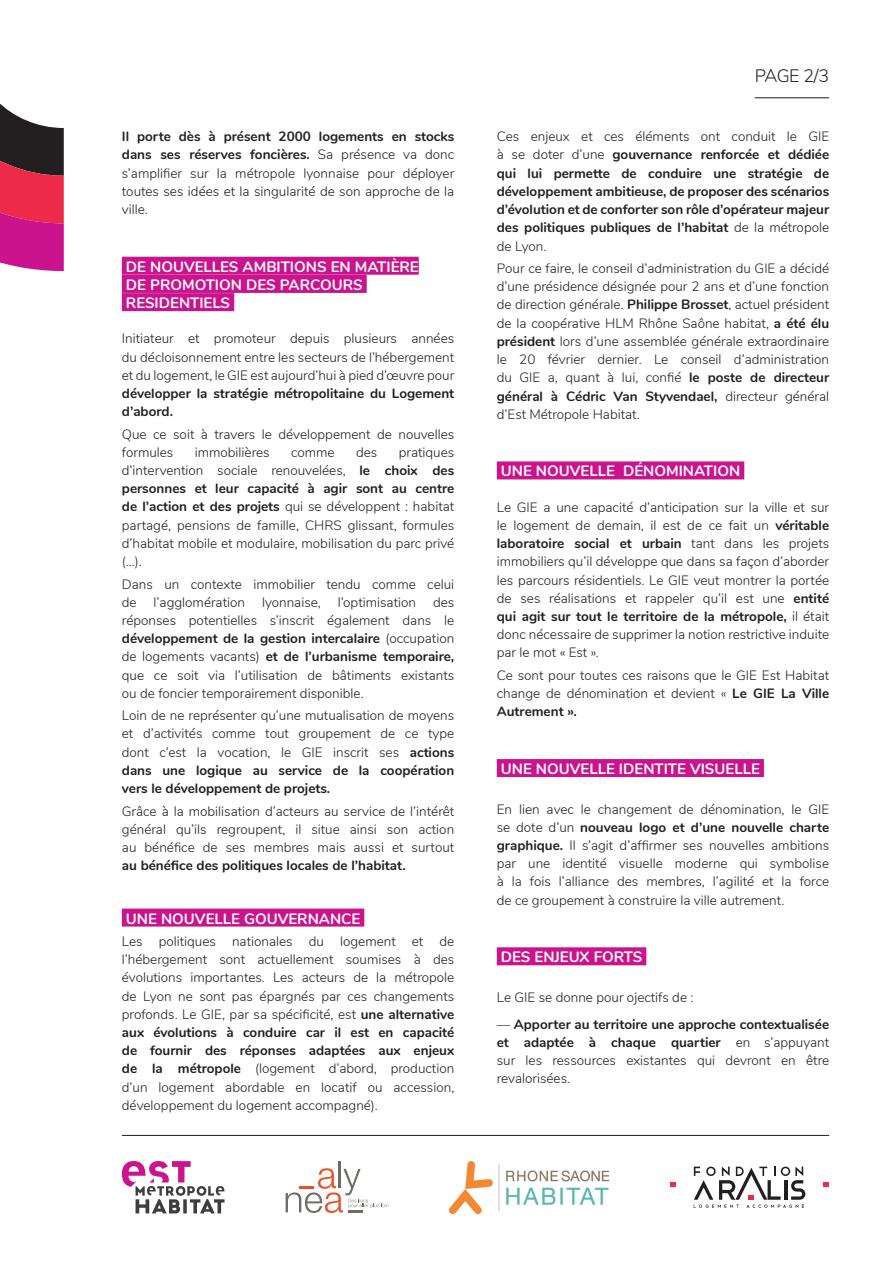
<style>
.page{position:relative;width:893px;height:1263px;background:#fff}
.page>*{position:absolute;margin:0;border:0;box-sizing:border-box;transform-origin:0 0}
.t1{font:300 18px "Nunito";color:#231f20}
.Intertitre_GIE{font:700 15px/18.1px "Nunito";color:#fff}
.Body_GIE{font:700 15px "Nunito";color:#fff}
.Body_GIE-2{font:300 13.5px/18.1px "Nunito";color:#231f20;text-align:justify}
.Body_GIE-3{font:700 13.5px/18.1px "Nunito";color:#231f20;text-align:justify}
.s1{font-weight:700}
.s2{font-weight:300}
</style>
<div class="page">
<svg style="left:0;top:103px;width:64px;height:168px;background:#a83965"></svg>
<div style="left:122px;top:257px;width:297px;height:18px;background:#ca138c"></div>
<div style="left:122px;top:275px;width:245px;height:18px;background:#ca138c"></div>
<div style="left:122px;top:293px;width:112px;height:18px;background:#ca138c"></div>
<div style="left:122px;top:908px;width:242px;height:18px;background:#ca138c"></div>
<div style="left:497px;top:461px;width:247px;height:18px;background:#ca138c"></div>
<div style="left:497px;top:759px;width:267px;height:18px;background:#ca138c"></div>
<div style="left:497px;top:947px;width:149px;height:18px;background:#ca138c"></div>
<svg style="left:122px;top:1161px;width:103px;height:52px"></svg>
<hr style="left:339px;top:1161px;width:2px;height:27px;background:#6d6d65">
<svg style="left:286px;top:1168px;width:102px;height:45px"></svg>
<img style="left:449px;top:1161px;width:160px;height:52px">
<svg style="left:670px;top:1182px;width:5px;height:5px"></svg>
<svg style="left:823px;top:1182px;width:6px;height:5px"></svg>
<svg style="left:694px;top:1166px;width:111px;height:42px"></svg>
<hr style="left:122px;top:1135px;width:707px;height:1px;background:#231f20">
<hr style="left:755px;top:97px;width:74px;height:1px;background:#231f20">
<p class="Body_GIE-2" style="left:122px;top:127px;width:334px"><span class="s1">Il porte dès à présent 2000 logements en stocks dans ses réserves foncières.</span> Sa présence va donc s’amplifier sur la métropole lyonnaise pour déployer toutes ses idées et la singularité de son approche de la ville.</p>
<p class="Intertitre_GIE" style="left:126px;top:257px;width:294px">DE NOUVELLES AMBITIONS EN MATIÈRE<br>DE PROMOTION DES PARCOURS<br>RESIDENTIELS</p>
<p class="Body_GIE-2" style="left:122px;top:329px;width:334px">Initiateur et promoteur depuis plusieurs années du décloisonnement entre les secteurs de l’hébergement et du logement, le GIE est aujourd’hui à pied d’œuvre pour <span class="s1">développer la stratégie métropolitaine du Logement d’abord.</span></p>
<p class="Body_GIE-2" style="left:122px;top:424px;width:334px">Que ce soit à travers le développement de nouvelles formules</p>
<p class="Body_GIE-2" style="left:195px;top:442px;width:76px">immobilières</p>
<p class="Body_GIE-2" style="left:291px;top:442px;width:45px">comme</p>
<p class="Body_GIE-2" style="left:356px;top:442px;width:23px">des</p>
<p class="Body_GIE-2" style="left:122px;top:442px;width:334px;text-indent:277px">pratiques d’intervention sociale renouvelées, <span class="s1">le choix des personnes et leur capacité à agir sont au centre de l’action et des projets</span> qui se développent : habitat partagé, pensions de famille, CHRS glissant, formules d’habitat mobile et modulaire, mobilisation du parc privé (…).</p>
<p class="Body_GIE-2" style="left:122px;top:574px;width:334px">Dans un contexte immobilier tendu comme celui de</p>
<p class="Body_GIE-2" style="left:154px;top:592px;width:93px">l’agglomération</p>
<p class="Body_GIE-2" style="left:262px;top:592px;width:60px">lyonnaise,</p>
<p class="Body_GIE-2" style="left:338px;top:592px;width:80px">l’optimisation</p>
<p class="Body_GIE-2" style="left:122px;top:592px;width:334px;text-indent:311px">des réponses potentielles s’inscrit également dans le <span class="s1">développement de la gestion intercalaire</span> (occupation de logements vacants) <span class="s1">et de l’urbanisme temporaire, </span>que ce soit via l’utilisation de bâtiments existants ou de foncier temporairement disponible.</p>
<p class="Body_GIE-2" style="left:122px;top:706px;width:334px">Loin de ne représenter qu’une mutualisation de moyens et d’activités comme tout groupement de ce type dont c’est la vocation, le GIE inscrit ses <span class="s1">actions dans une logique au service de la coopération vers le développement de projets.</span></p>
<p class="Body_GIE-2" style="left:122px;top:801px;width:334px">Grâce à la mobilisation d’acteurs au service de l’intérêt général qu’ils regroupent, il situe ainsi son action au bénéfice de ses membres mais aussi et surtout <span class="s1">au bénéfice des politiques locales de l’habitat.</span></p>
<p class="Body_GIE" style="left:126px;top:907px;width:236px">UNE NOUVELLE GOUVERNANCE</p>
<p class="Body_GIE-2" style="left:122px;top:931px;width:334px">Les politiques nationales du logement et de l’hébergement sont actuellement soumises à des évolutions importantes. Les acteurs de la métropole de Lyon ne sont pas épargnés par ces changements profonds. Le GIE, par sa spécificité, est <span class="s1">une alternative aux évolutions à conduire car il est en capacité de fournir des réponses adaptées aux enjeux de la métropole</span> (logement d’abord, production d’un logement abordable en locatif ou accession, développement du logement accompagné).</p>
<p class="t1" style="left:755px;top:63px;width:76px">PAGE 2/3</p>
<p class="Body_GIE-3" style="left:497px;top:127px;width:334px"><span class="s2">Ces enjeux et ces éléments ont conduit le GIE à se doter d’une</span> gouvernance renforcée et dédiée qui lui permette de conduire une stratégie de développement ambitieuse, de proposer des scénarios d’évolution et de conforter son rôle d’opérateur majeur des politiques publiques de l’habitat <span class="s2">de la métropole de Lyon.</span></p>
<p class="Body_GIE-2" style="left:497px;top:258px;width:334px">Pour ce faire, le conseil d’administration du GIE a décidé d’une présidence désignée pour 2 ans et d’une fonction de direction générale. <span class="s1">Philippe Brosset</span>, actuel président de la coopérative HLM Rhône Saône habitat, <span class="s1">a été élu président</span> lors d’une assemblée générale extraordinaire le 20 février dernier. Le conseil d’administration du GIE a, quant à lui, confié <span class="s1">le poste de directeur général à Cédric Van Styvendael,</span> directeur général d’Est Métropole Habitat.</p>
<p class="Intertitre_GIE" style="left:501px;top:461px;width:241px">UNE NOUVELLE DÉNOMINATION</p>
<p class="Body_GIE-2" style="left:497px;top:497px;width:334px">Le GIE a une capacité d’anticipation sur la ville et sur le logement de demain, il est de ce fait un <span class="s1">véritable laboratoire social et urbain</span> tant dans les projets immobiliers qu’il développe que dans sa façon d’aborder les parcours résidentiels. Le GIE veut montrer la portée de ses réalisations et rappeler qu’il est une <span class="s1">entité qui agit sur tout le territoire de la métropole,</span> il était donc nécessaire de supprimer la notion restrictive induite par le mot « Est ».</p>
<p class="Body_GIE-2" style="left:497px;top:665px;width:334px">Ce sont pour toutes ces raisons que le GIE Est Habitat change de dénomination et devient « <span class="s1">Le GIE La Ville Autrement ».</span></p>
<p class="Intertitre_GIE" style="left:501px;top:759px;width:260px">UNE NOUVELLE IDENTITE VISUELLE</p>
<p class="Body_GIE-2" style="left:497px;top:799px;width:334px">En lien avec le changement de dénomination, le GIE se dote d’un <span class="s1">nouveau logo et d’une nouvelle charte graphique.</span> Il s’agit d’affirmer ses nouvelles ambitions par une identité visuelle moderne qui symbolise à la fois l’alliance des membres, l’agilité et la force de ce groupement à construire la ville autrement.</p>
<p class="Intertitre_GIE" style="left:501px;top:947px;width:143px">DES ENJEUX FORTS</p>
<p class="Body_GIE-2" style="left:497px;top:987px;width:198px">Le GIE se donne pour ojectifs de :</p>
<p class="Body_GIE-3" style="left:497px;top:1014px;width:334px"><span class="s2">—</span> Apporter au territoire une approche contextualisée et adaptée à chaque quartier <span class="s2">en s’appuyant sur les ressources existantes qui devront en être revalorisées.</span></p>
</div>
